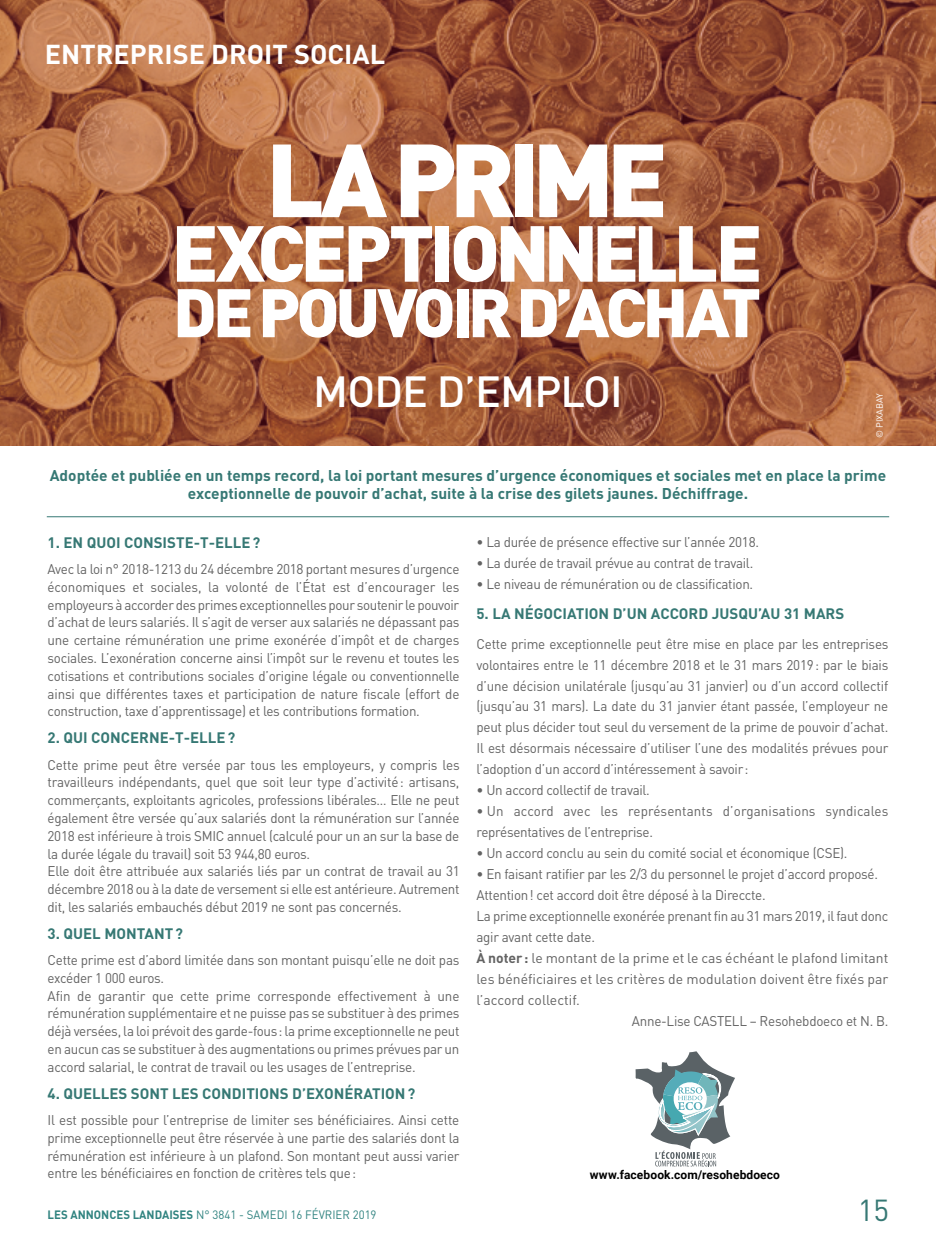
<style>
.page{position:relative;width:936px;height:1255px;background:#fff}
.page>*{position:absolute;margin:0;border:0;box-sizing:border-box;transform-origin:0 0}
.t1{font:900 102px "DIN";letter-spacing:-.08em;color:#fff}
.t2{font:900 78px "DIN";letter-spacing:-.06em;color:#fff}
.t3{font:900 67.5px "DIN";letter-spacing:-.06em;color:#fff}
.t4{font:500 43.05px "DIN";letter-spacing:-.02em;color:#fff}
.t5{font:30px "DIN";color:#367874}
.t6{font:700 27px "DIN";color:#fff}
.t7{font:700 15.45px/18.6px "DIN";color:#367874;text-align:center}
.t8{font:700 15px "DIN";color:#367874}
.t9{font:13.95px/17.7px "DIN";letter-spacing:-.02em;color:#636363;text-align:justify;scale:.96 1}
.t10{font:13.95px "DIN";color:#636363}
.t11{font:13.95px/21px "DIN";color:#636363;scale:.96 1}
.t12{font:12px "DIN";color:#308380;scale:.95 1}
.t13{font:700 12px "Roboto";letter-spacing:.01em;color:#000}
.t14{font:9px "DIN";color:#fff}
.s1{font-weight:700}
</style>
<div class="page">
<svg style="left:0;top:0;width:935px;height:445px;background:#a25c3b"></svg>
<hr style="left:47px;top:516px;width:842px;height:1px;background:#367874">
<svg style="left:635px;top:1051px;width:100px;height:115px"></svg>
<h3 class="t6" style="left:45px;top:36px;width:342px">ENTREPRISE DROIT SOCIAL</h3>
<h1 class="t1" style="left:266px;top:112px;width:404px">LA PRIME</h1>
<h2 class="t2" style="left:171px;top:201px;width:593px">EXCEPTIONNELLE</h2>
<h3 class="t3" style="left:173px;top:267px;width:589px">DE POUVOIR D’ACHAT</h3>
<h3 class="t4" style="left:313px;top:364px;width:311px">MODE D’EMPLOI</h3>
<p class="t14" style="left:874px;top:438px;width:46px;rotate:-90deg">© PIXABAY</p>
<p class="t7" style="left:50px;top:465px;width:837px">Adoptée et publiée en un temps record, la loi portant mesures d’urgence économiques et sociales met en place la prime exceptionnelle de pouvoir d’achat, suite à la crise des gilets jaunes. Déchiffrage.</p>
<p class="t8" style="left:48px;top:532px;width:214px">1. EN QUOI CONSISTE-T-ELLE?</p>
<p class="t9" style="left:48px;top:560px;width:431px">Avec la loi n° 2018-1213 du 24 décembre 2018 portant mesures d’urgence économiques et sociales, la volonté de l’État est d’encourager les employeurs à accorder des primes exceptionnelles pour soutenir le pouvoir d’achat de leurs salariés. Il s’agit de verser aux salariés ne dépassant pas une certaine rémunération une prime exonérée d’impôt et de charges sociales. L’exonération concerne ainsi l’impôt sur le revenu et toutes les cotisations et contributions sociales d’origine légale ou conventionnelle ainsi que différentes taxes et participation de nature fiscale (effort de construction, taxe d’apprentissage) et les contributions formation.</p>
<p class="t8" style="left:48px;top:728px;width:189px">2. QUI CONCERNE-T-ELLE?</p>
<p class="t9" style="left:48px;top:755px;width:431px;text-align:left">Cette prime peut être versée par tous les employeurs, y compris les travailleurs indépendants, quel que soit leur type d’activité: artisans, commerçants, exploitants agricoles, professions libérales… Elle ne peut également être versée qu’aux salariés dont la rémunération sur l’année 2018 est inférieure à trois SMIC annuel (calculé pour un an sur la base de la durée légale du travail) soit 53 944,80 euros.<br>Elle doit être attribuée aux salariés liés par un contrat de travail au 31 décembre 2018 ou à la date de versement si elle est antérieure. Autrement dit, les salariés embauchés début 2019 ne sont pas concernés.</p>
<p class="t8" style="left:48px;top:923px;width:137px">3. QUEL MONTANT?</p>
<p class="t9" style="left:48px;top:950px;width:430px;text-align:left">Cette prime est d’abord limitée dans son montant puisqu’elle ne doit pas excéder 1 000 euros.<br>Afin de garantir que cette prime corresponde effectivement à une rémunération supplémentaire et ne puisse pas se substituer à des primes déjà versées, la loi prévoit des garde-fous: la prime exceptionnelle ne peut en aucun cas se substituer à des augmentations ou primes prévues par un accord salarial, le contrat de travail ou les usages de l’entreprise.</p>
<p class="t8" style="left:48px;top:1083px;width:369px">4. QUELLES SONT LES CONDITIONS D’EXONÉRATION?</p>
<p class="t9" style="left:48px;top:1110px;width:430px">Il est possible pour l’entreprise de limiter ses bénéficiaires. Ainsi cette prime exceptionnelle peut être réservée à une partie des salariés dont la rémunération est inférieure à un plafond. Son montant peut aussi varier entre les bénéficiaires en fonction de critères tels que:</p>
<p class="t9" style="left:476px;top:533px;width:296px">• La durée de présence effective sur l’année 2018.</p>
<p class="t9" style="left:476px;top:554px;width:290px">• La durée de travail prévue au contrat de travail.</p>
<p class="t9" style="left:476px;top:574px;width:290px">• Le niveau de rémunération ou de classification.</p>
<p class="t8" style="left:476px;top:604px;width:369px">5. LA NÉGOCIATION D’UN ACCORD JUSQU’AU 31 MARS</p>
<p class="t9" style="left:476px;top:632px;width:430px;line-height:21px">Cette prime exceptionnelle peut être mise en place par les entreprises volontaires entre le 11 décembre 2018 et le 31 mars 2019: par le biais d’une décision unilatérale (jusqu’au 31 janvier) ou d’un accord collectif (jusqu’au 31 mars). La date du 31 janvier étant passée, l’employeur ne peut plus décider tout seul du versement de la prime de pouvoir d’achat.<br>Il est désormais nécessaire d’utiliser l’une des modalités prévues pour l’adoption d’un accord d’intéressement à savoir:</p>
<p class="t9" style="left:476px;top:781px;width:182px">• Un accord collectif de travail.</p>
<p class="t11" style="left:476px;top:800px;width:430px">• Un accord avec les représentants d’organisations syndicales représentatives de l’entreprise.</p>
<p class="t9" style="left:476px;top:844px;width:388px">• Un accord conclu au sein du comité social et économique (CSE).</p>
<p class="t9" style="left:476px;top:864px;width:420px">• En faisant ratifier par les 2/3 du personnel le projet d’accord proposé.</p>
<p class="t9" style="left:476px;top:885px;width:303px">Attention! cet accord doit être déposé à la Direccte.</p>
<p class="t9" style="left:476px;top:906px;width:430px">La prime exceptionnelle exonérée prenant fin au 31 mars 2019, il faut donc</p>
<p class="t9" style="left:476px;top:927px;width:125px">agir avant cette date.</p>
<p class="t10" style="left:476px;top:949px;width:413px"><span class="s1">À noter :</span> le montant de la prime et le cas échéant le plafond limitant</p>
<p class="t10" style="left:476px;top:970px;width:413px">les bénéficiaires et les critères de modulation doivent être fixés par</p>
<p class="t10" style="left:476px;top:991px;width:105px">l’accord collectif.</p>
<p class="t9" style="left:632px;top:1011px;width:269px">Anne-Lise CASTELL – Resohebdoeco et N. B.</p>
<p class="t13" style="left:590px;top:1166px;width:192px">www.facebook.com/resohebdoeco</p>
<p class="t12" style="left:48px;top:1206px;width:348px"><span class="s1">LES ANNONCES LANDAISES</span> N° 3841 - SAMEDI 16 FÉVRIER 2019</p>
<h3 class="t5" style="left:857px;top:1191px;width:33px">15</h3>
</div>
